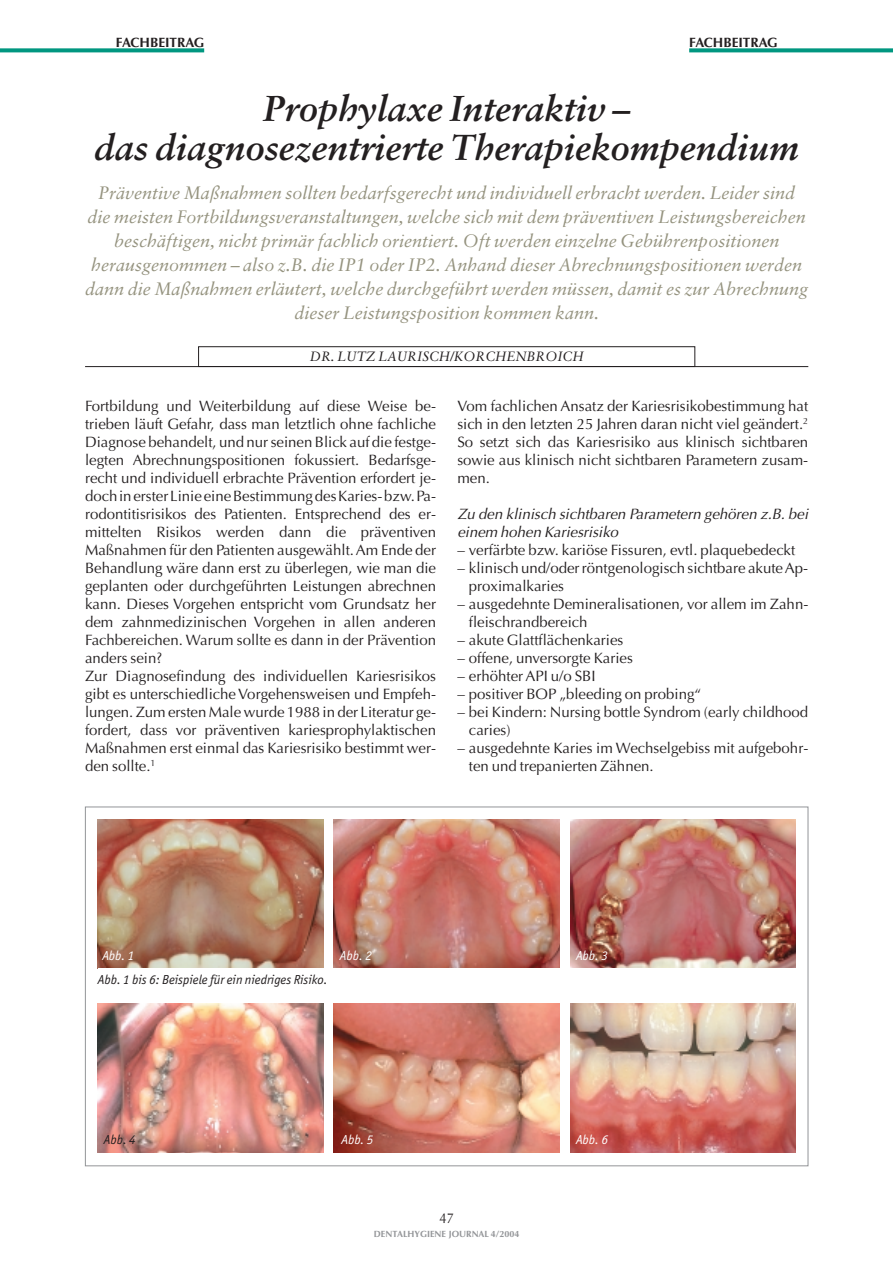
<style>
.page{position:relative;width:893px;height:1262px;background:#fff}
.page>*{position:absolute;margin:0;border:0;box-sizing:border-box;transform-origin:0 0}
.t1{font:italic 700 36px/39px "Sabon";color:#231f20;text-align:center}
.t2{font:italic 18px/24px "Sabon";color:#95937f;text-align:center}
.t3{font:15px/18px "Optima";color:#231f20}
.t4{font:italic 15px/18px "Optima";color:#231f20}
.t5{font:14.25px "Optima";color:#231f20;scale:.9 1}
.t6{font:italic 13.5px "Officina Sans";color:#231f20}
.t7{font:italic 13.5px "Sabon";color:#231f20}
.t8{font:italic 13.5px "Officina Sans";color:#fff}
.t9{font:700 13.5px "Optima";color:#231f20}
.t10{font:700 9px "Optima";color:#939598}
</style>
<div class="page">
<svg style="left:689px;top:48px;width:203px;height:4px"></svg>
<svg style="left:1px;top:48px;width:203px;height:4px"></svg>
<hr style="left:85px;top:366px;width:723px;height:1px;background:#231f20">
<div style="left:198px;top:346px;width:497px;height:21px;border:1px solid #231f20"></div>
<img style="left:98px;top:819px;width:225px;height:149px">
<img style="left:334px;top:819px;width:225px;height:149px">
<img style="left:570px;top:819px;width:225px;height:149px">
<img style="left:98px;top:1004px;width:225px;height:148px">
<img style="left:334px;top:1004px;width:225px;height:148px">
<img style="left:570px;top:1004px;width:225px;height:148px">
<p class="t9" style="left:116px;top:37px;width:90px">FACHBEITRAG</p>
<p class="t9" style="left:689px;top:37px;width:90px">FACHBEITRAG</p>
<h1 class="t1" style="left:94px;top:92px;width:706px">Prophylaxe Interaktiv –<br>das diagnosezentrierte Therapiekompendium</h1>
<p class="t2" style="left:85px;top:182px;width:724px">Präventive Maßnahmen sollten bedarfsgerecht und individuell erbracht werden. Leider sind die meisten Fortbildungsveranstaltungen, welche sich mit dem präventiven Leistungsbereichen beschäftigen, nicht primär fachlich orientiert. Oft werden einzelne Gebührenpositionen herausgenommen – also z.B. die IP1 oder IP2. Anhand dieser Abrechnungspositionen werden dann die Maßnahmen erläutert, welche durchgeführt werden müssen, damit es zur Abrechnung dieser Leistungsposition kommen kann.</p>
<p class="t7" style="left:310px;top:350px;width:275px">DR. LUTZ LAURISCH/KORCHENBROICH</p>
<p class="t3" style="left:85px;top:398px;width:352px">Fortbildung und Weiterbildung auf diese Weise be&shy;trieben läuft Gefahr, dass man letztlich ohne fachliche Diagnose behandelt, und nur seinen Blick auf die festge&shy;legten Abrechnungspositionen fokussiert. Bedarfsge&shy;recht und individuell erbrachte Prävention erfordert je&shy;doch in erster Linie eine Bestimmung des Karies- bzw. Pa&shy;rodontitisrisikos des Patienten. Entsprechend des er&shy;mittelten Risikos werden dann die präventiven Maßnahmen für den Patienten ausgewählt. Am Ende der Behandlung wäre dann erst zu überlegen, wie man die geplanten oder durchgeführten Leistungen abrechnen kann. Dieses Vorgehen entspricht vom Grundsatz her dem zahnmedizinischen Vorgehen in allen anderen Fachbereichen. Warum sollte es dann in der Prävention anders sein?<br>Zur Diagnosefindung des individuellen Kariesrisikos gibt es unterschiedliche Vorgehensweisen und Empfeh&shy;lungen. Zum ersten Male wurde 1988 in der Literatur ge&shy;fordert, dass vor präventiven kariesprophylaktischen Maßnahmen erst einmal das Kariesrisiko bestimmt wer&shy;den sollte.<sup>1</sup></p>
<p class="t3" style="left:457px;top:398px;width:352px;text-align:justify">Vom fachlichen Ansatz der Kariesrisikobestimmung hat sich in den letzten 25 Jahren daran nicht viel geändert.<sup>2<br></sup>So setzt sich das Kariesrisiko aus klinisch sichtbaren sowie aus klinisch nicht sichtbaren Parametern zusam&shy;men.</p>
<p class="t4" style="left:457px;top:506px;width:352px">Zu den klinisch sichtbaren Parametern gehören z.B. bei einem hohen Kariesrisiko</p>
<p class="t3" style="left:457px;top:542px;width:339px">– verfärbte bzw. kariöse Fissuren, evtl. plaquebedeckt</p>
<p class="t3" style="left:469px;top:560px;width:341px;text-indent:-12px">– klinisch und/oder röntgenologisch sichtbare akute Ap&shy;proximalkaries</p>
<p class="t3" style="left:469px;top:596px;width:341px;text-indent:-12px">– ausgedehnte Demineralisationen, vor allem im Zahn&shy;fleischrandbereich</p>
<p class="t3" style="left:457px;top:632px;width:167px">– akute Glattflächenkaries</p>
<p class="t3" style="left:457px;top:650px;width:177px">– offene, unversorgte Karies</p>
<p class="t3" style="left:457px;top:668px;width:140px">– erhöhter API u/o SBI</p>
<p class="t3" style="left:457px;top:686px;width:245px">– positiver BOP „bleeding on probing“</p>
<p class="t3" style="left:469px;top:704px;width:341px;text-indent:-12px">– bei Kindern: Nursing bottle Syndrom (early childhood caries)</p>
<p class="t3" style="left:469px;top:740px;width:341px;text-indent:-12px">– ausgedehnte Karies im Wechselgebiss mit aufgebohr&shy;ten und trepanierten Zähnen.</p>
<p class="t8" style="left:102px;top:949px;width:33px">Abb. 1</p>
<p class="t8" style="left:340px;top:949px;width:33px">Abb. 2</p>
<p class="t8" style="left:576px;top:949px;width:33px">Abb. 3</p>
<p class="t6" style="left:98px;top:974px;width:231px">Abb. 1 bis 6: Beispiele für ein niedriges Risiko.</p>
<p class="t6" style="left:104px;top:1134px;width:33px">Abb. 4</p>
<p class="t8" style="left:341px;top:1134px;width:33px">Abb. 5</p>
<p class="t8" style="left:576px;top:1134px;width:33px">Abb. 6</p>
<p class="t5" style="left:439px;top:1212px;width:17px">47</p>
<p class="t10" style="left:374px;top:1229px;width:147px">DENTALHYGIENE JOURNAL 4/2004</p>
</div>
